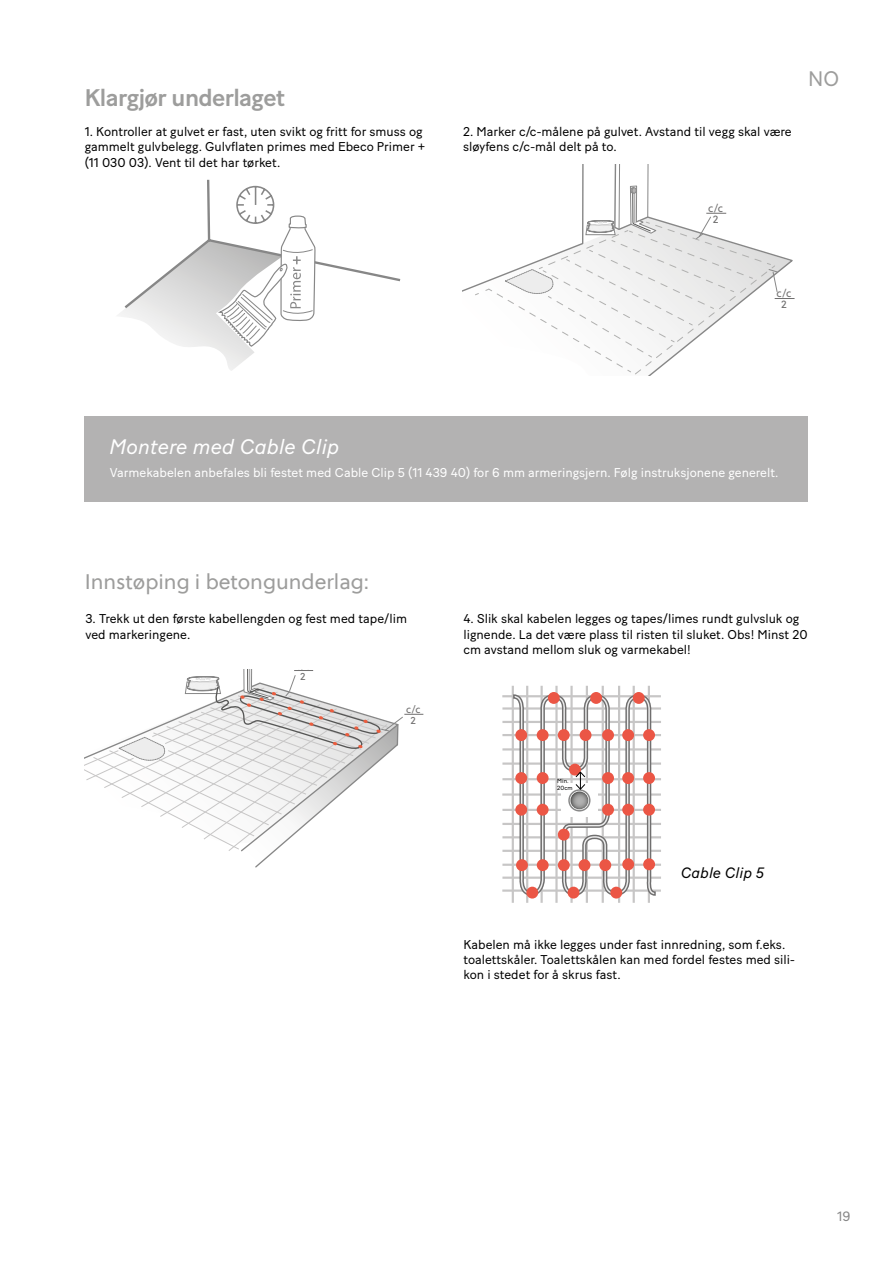
<style>
.page{position:relative;width:893px;height:1263px;background:#fff}
.page>*{position:absolute;margin:0;border:0;box-sizing:border-box;transform-origin:0 0}
.t1{font:500 24px "Baton Turbo";letter-spacing:-.025em;color:#9d9d9c}
.t2{font:21px "Soleil";color:#9d9d9c}
.t3{font:italic 21px "Baton Turbo";color:#fff}
.t4{font:21px "Baton Turbo";color:#9d9d9c}
.t5{font:italic 15px "Baton Turbo";color:#000}
.t6{font:13.5px "Baton Turbo";color:#878787}
.t7{font:12.75px/15.3px "Baton Turbo";color:#000}
.t8{font:12.75px "Baton Turbo";color:#fff}
.t9{font:10.95px/10.9px "Soleil";color:#706f6f;text-align:center}
.t10{font:10.5px/10.5px "Soleil";color:#706f6f;text-align:center}
.t11{font:6px/7.2px "Baton Turbo";color:#000}
</style>
<div class="page">
<svg style="left:119px;top:180px;width:281px;height:191px"></svg>
<svg style="left:462px;top:164px;width:333px;height:212px"></svg>
<div style="left:85px;top:416px;width:723px;height:86px;background:#b3b2b2"></div>
<svg style="left:85px;top:670px;width:338px;height:198px"></svg>
<hr style="left:502px;top:836px;width:159px;height:2px;background:#c7c6c6">
<hr style="left:502px;top:809px;width:159px;height:2px;background:#c7c6c6">
<hr style="left:502px;top:778px;width:159px;height:2px;background:#c7c6c6">
<hr style="left:502px;top:748px;width:159px;height:2px;background:#c7c6c6">
<hr style="left:502px;top:721px;width:159px;height:2px;background:#c7c6c6">
<hr style="left:502px;top:695px;width:159px;height:2px;background:#c7c6c6">
<hr style="left:648px;top:686px;width:2px;height:217px;background:#c7c6c6">
<hr style="left:633px;top:686px;width:2px;height:217px;background:#c7c6c6">
<hr style="left:618px;top:686px;width:2px;height:217px;background:#c7c6c6">
<hr style="left:602px;top:686px;width:2px;height:217px;background:#c7c6c6">
<hr style="left:586px;top:686px;width:2px;height:217px;background:#c7c6c6">
<hr style="left:570px;top:686px;width:3px;height:217px;background:#c7c6c6">
<hr style="left:555px;top:686px;width:3px;height:217px;background:#c7c6c6">
<hr style="left:502px;top:707px;width:159px;height:3px;background:#c7c6c6">
<hr style="left:502px;top:734px;width:159px;height:2px;background:#c7c6c6">
<hr style="left:502px;top:762px;width:159px;height:3px;background:#c7c6c6">
<hr style="left:502px;top:793px;width:159px;height:3px;background:#c7c6c6">
<hr style="left:502px;top:823px;width:159px;height:2px;background:#c7c6c6">
<hr style="left:540px;top:686px;width:3px;height:217px;background:#c7c6c6">
<hr style="left:526px;top:686px;width:2px;height:217px;background:#c7c6c6">
<hr style="left:512px;top:686px;width:2px;height:217px;background:#c7c6c6">
<hr style="left:502px;top:850px;width:159px;height:2px;background:#c7c6c6">
<hr style="left:502px;top:864px;width:159px;height:2px;background:#c7c6c6">
<hr style="left:502px;top:876px;width:159px;height:3px;background:#c7c6c6">
<hr style="left:502px;top:889px;width:159px;height:3px;background:#c7c6c6">
<svg style="left:548px;top:692px;width:12px;height:12px"></svg>
<svg style="left:590px;top:692px;width:12px;height:12px"></svg>
<div style="left:633px;top:692px;width:12px;height:12px;background:#eb5645;border-radius:50%"></div>
<div style="left:610px;top:887px;width:12px;height:11px;background:#eb5645;border-radius:50%"></div>
<div style="left:568px;top:887px;width:11px;height:11px;background:#eb5645;border-radius:50%"></div>
<div style="left:526px;top:887px;width:12px;height:11px;background:#eb5645;border-radius:50%"></div>
<svg style="left:513px;top:694px;width:143px;height:202px"></svg>
<h1 class="t1" style="left:85px;top:79px;width:202px">Klargjør underlaget</h1>
<p class="t7" style="left:85px;top:123px;width:342px">1. Kontroller at gulvet er fast, uten svikt og fritt for smuss og gammelt gulvbelegg. Gulvflaten primes med Ebeco Primer + (11 030 03). Vent til det har tørket.</p>
<p class="t7" style="left:463px;top:123px;width:330px">2. Marker c/c-målene på gulvet. Avstand til vegg skal være sløyfens c/c-mål delt på to.</p>
<h2 class="t4" style="left:808px;top:63px;width:33px">NO</h2>
<p class="t9" style="left:708px;top:203px;width:16px">c/c<br>2</p>
<p class="t9" style="left:776px;top:288px;width:16px">c/c<br>2</p>
<h2 class="t3" style="left:110px;top:430px;width:231px">Montere med Cable Clip</h2>
<p class="t8" style="left:110px;top:463px;width:670px">Varmekabelen anbefales bli festet med Cable Clip 5 (11 439 40) for 6 mm armeringsjern. Følg instruksjonene generelt.</p>
<h2 class="t2" style="left:85px;top:566px;width:286px">Innstøping i betongunderlag:</h2>
<p class="t7" style="left:85px;top:610px;width:323px">3. Trekk ut den første kabellengden og fest med tape/lim ved markeringene.</p>
<p class="t7" style="left:463px;top:610px;width:346px">4. Slik skal kabelen legges og tapes/limes rundt gulvsluk og lignende. La det være plass til risten til sluket. Obs! Minst 20 cm avstand mellom sluk og varmekabel!</p>
<p class="t10" style="left:300px;top:671px;width:7px">2</p>
<p class="t10" style="left:406px;top:704px;width:16px">c/c<br>2</p>
<p class="t11" style="left:557px;top:777px;width:17px">Min.<br>20cm</p>
<p class="t5" style="left:681px;top:861px;width:85px">Cable Clip 5</p>
<p class="t7" style="left:463px;top:935px;width:333px">Kabelen må ikke legges under fast innredning, som f.eks. toalettskåler. Toalettskålen kan med fordel festes med sili&shy;kon i stedet for å skrus fast.</p>
<p class="t6" style="left:837px;top:1206px;width:15px">19</p>
</div>
